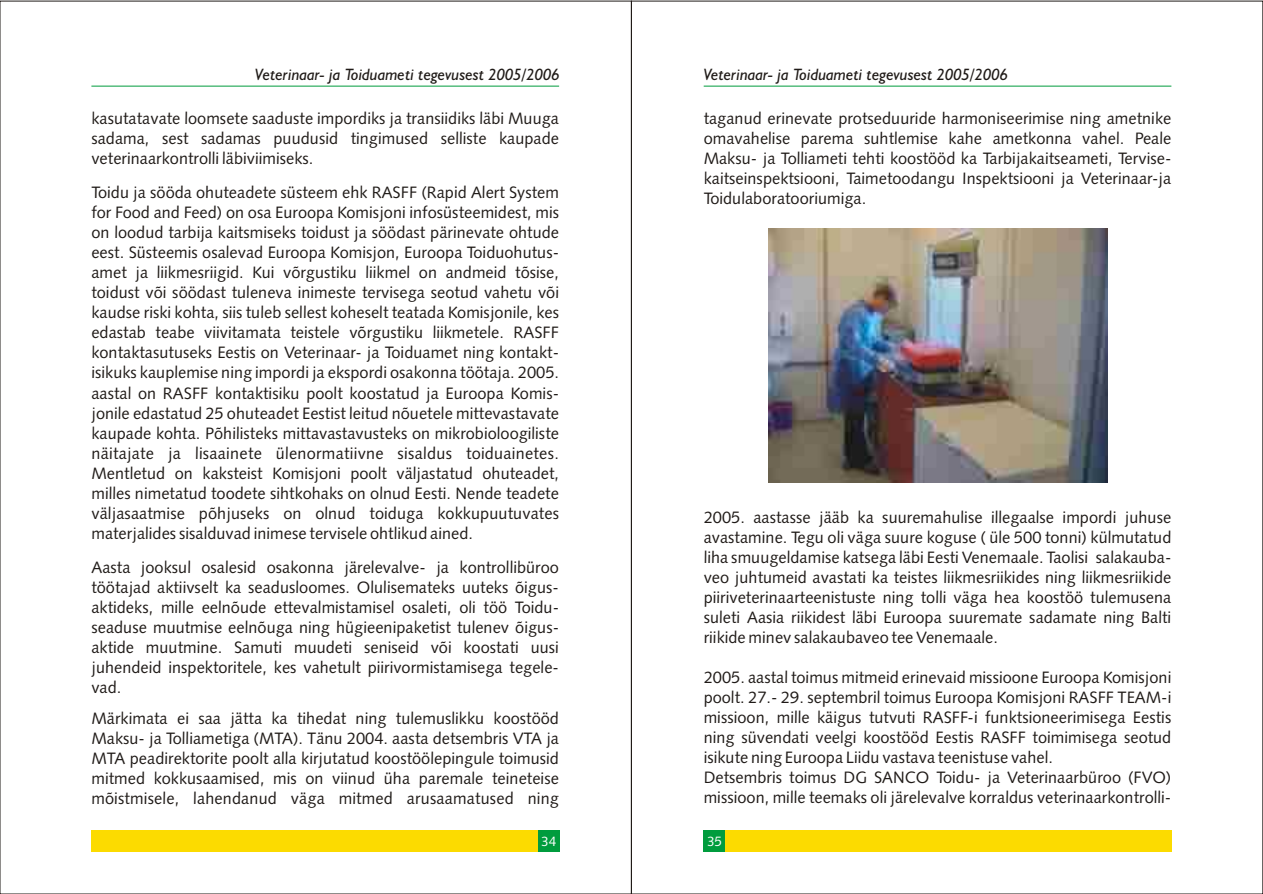
<style>
.page{position:relative;width:1263px;height:894px;background:#fff}
.page>*{position:absolute;margin:0;border:0;box-sizing:border-box;transform-origin:0 0}
.t1{font:16.5px/20.1px "Humanst 531 BT";color:#1f1a17;text-align:justify}
.t2{font:italic 16.5px "Humanst 521 BT";color:#1f1a17}
.t3{font:13.5px "Humanst 531 BT";color:#fff}
</style>
<div class="page">
<div style="left:725px;top:830px;width:446px;height:21px;background:#fcdb00"></div>
<div style="left:704px;top:830px;width:21px;height:21px;background:#009c3d"></div>
<hr style="left:704px;top:86px;width:467px;height:1px;background:#009c3d">
<img style="left:768px;top:229px;width:339px;height:254px">
<div style="left:91px;top:830px;width:447px;height:21px;background:#fcdb00"></div>
<div style="left:538px;top:830px;width:21px;height:21px;background:#009c3d"></div>
<hr style="left:91px;top:86px;width:468px;height:1px;background:#009c3d">
<p class="t2" style="left:255px;top:67px;width:306px">Veterinaar- ja Toiduameti tegevusest 2005/2006</p>
<p class="t1" style="left:91px;top:109px;width:469px">kasutatavate loomsete saaduste impordiks ja transiidiks läbi Muuga sadama, sest sadamas puudusid tingimused selliste kaupade veterinaarkontrolli läbiviimiseks.</p>
<p class="t1" style="left:91px;top:184px;width:469px">Toidu ja sööda ohuteadete süsteem ehk RASFF (Rapid Alert System for Food and Feed) on osa Euroopa Komisjoni infosüsteemidest, mis on loodud tarbija kaitsmiseks toidust ja söödast pärinevate ohtude eest. Süsteemis osalevad Euroopa Komisjon, Euroopa Toiduohutus&shy;amet ja liikmesriigid. Kui võrgustiku liikmel on andmeid tõsise, toidust või söödast tuleneva inimeste tervisega seotud vahetu või kaudse riski kohta, siis tuleb sellest koheselt teatada Komisjonile, kes edastab teabe viivitamata teistele võrgustiku liikmetele. RASFF kontaktasutuseks Eestis on Veterinaar- ja Toiduamet ning kontakt&shy;isikuks kauplemise ning impordi ja ekspordi osakonna töötaja. 2005. aastal on RASFF kontaktisiku poolt koostatud ja Euroopa Komis&shy;jonile edastatud 25 ohuteadet Eestist leitud nõuetele mittevastavate kaupade kohta. Põhilisteks mittavastavusteks on mikrobioloogiliste näitajate ja lisaainete ülenormatiivne sisaldus toiduainetes.<br>Mentletud on kaksteist Komisjoni poolt väljastatud ohuteadet, milles nimetatud toodete sihtkohaks on olnud Eesti. Nende teadete väljasaatmise põhjuseks on olnud toiduga kokkupuutuvates materjalides sisalduvad inimese tervisele ohtlikud ained.</p>
<p class="t1" style="left:91px;top:559px;width:469px">Aasta jooksul osalesid osakonna järelevalve- ja kontrollibüroo töötajad aktiivselt ka seadusloomes. Olulisemateks uuteks õigus&shy;aktideks, mille eelnõude ettevalmistamisel osaleti, oli töö Toidu&shy;seaduse muutmise eelnõuga ning hügieenipaketist tulenev õigus&shy;aktide muutmine. Samuti muudeti seniseid või koostati uusi juhendeid inspektoritele, kes vahetult piirivormistamisega tegele&shy;vad.</p>
<p class="t1" style="left:91px;top:710px;width:469px">Märkimata ei saa jätta ka tihedat ning tulemuslikku koostööd Maksu- ja Tolliametiga (MTA). Tänu 2004. aasta detsembris VTA ja MTA peadirektorite poolt alla kirjutatud koostöölepingule toimusid mitmed kokkusaamised, mis on viinud üha paremale teineteise mõistmisele, lahendanud väga mitmed arusaamatused ning</p>
<p class="t3" style="left:541px;top:836px;width:17px">34</p>
<p class="t2" style="left:703px;top:67px;width:306px">Veterinaar- ja Toiduameti tegevusest 2005/2006</p>
<p class="t1" style="left:704px;top:109px;width:469px">taganud erinevate protseduuride harmoniseerimise ning ametnike omavahelise parema suhtlemise kahe ametkonna vahel. Peale Maksu- ja Tolliameti tehti koostööd ka Tarbijakaitseameti, Tervise&shy;kaitseinspektsiooni, Taimetoodangu Inspektsiooni ja Veterinaar-ja Toidulaboratooriumiga.</p>
<p class="t1" style="left:704px;top:508px;width:469px">2005. aastasse jääb ka suuremahulise illegaalse impordi juhuse avastamine. Tegu oli väga suure koguse ( üle 500 tonni) külmutatud liha smuugeldamise katsega läbi Eesti Venemaale. Taolisi salakauba&shy;veo juhtumeid avastati ka teistes liikmesriikides ning liikmesriikide piiriveterinaarteenistuste ning tolli väga hea koostöö tulemusena suleti Aasia riikidest läbi Euroopa suuremate sadamate ning Balti riikide minev salakaubaveo tee Venemaale.</p>
<p class="t1" style="left:704px;top:669px;width:469px;text-align:left">2005. aastal toimus mitmeid erinevaid missioone Euroopa Komisjoni poolt. 27.- 29. septembril toimus Euroopa Komisjoni RASFF TEAM-i missioon, mille käigus tutvuti RASFF-i funktsioneerimisega Eestis ning süvendati veelgi koostööd Eestis RASFF toimimisega seotud isikute ning Euroopa Liidu vastava teenistuse vahel.<br>Detsembris toimus DG SANCO Toidu- ja Veterinaarbüroo (FVO) missioon, mille teemaks oli järelevalve korraldus veterinaarkontrolli-</p>
<p class="t3" style="left:707px;top:835px;width:17px">35</p>
</div>
